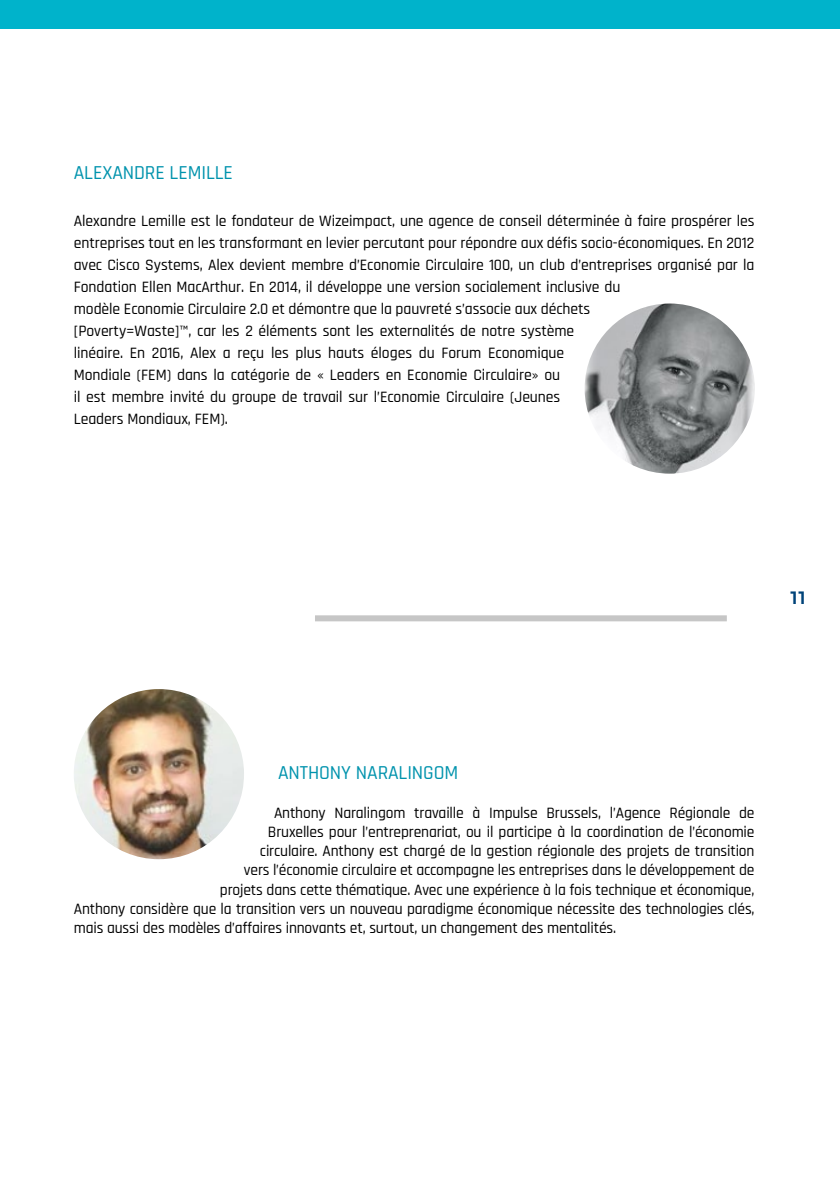
<style>
.page{position:relative;width:840px;height:1191px;background:#fff}
.page>*{position:absolute;margin:0;border:0;box-sizing:border-box;transform-origin:0 0}
.t1{font:500 20px "Rajdhani";letter-spacing:-.005em;color:#0093ad}
.t2{font:700 20px "Scout";color:#004379}
.t3{font:500 16px/22px "Rajdhani";letter-spacing:-.005em;color:#000}
</style>
<div class="page">
<div style="left:0;top:0;width:839px;height:28px;background:#00b3cb"></div>
<div style="left:315px;top:615px;width:411px;height:6px;background:#c6c6c6"></div>
<img style="left:584px;top:303px;width:170px;height:170px;border-radius:85px">
<img style="left:74px;top:689px;width:170px;height:170px;border-radius:85px">
<p class="t1" style="left:74px;top:161px;width:160px">ALEXANDRE LEMILLE</p>
<p class="t3" style="left:74px;top:210px;width:682px">Alexandre Lemille est le fondateur de Wizeimpact, une agence de conseil déterminée à faire prospérer les entreprises tout en les transformant en levier percutant pour répondre aux défis socio-économiques. En 2012 avec Cisco Systems, Alex devient membre d’Economie Circulaire 100, un club d’entreprises organisé par la Fondation Ellen MacArthur. En 2014, il développe une version socialement inclusive du<br>modèle Economie Circulaire 2.0 et démontre que la pauvreté s’associe aux déchets<br>[Poverty=Waste]™, car les 2 éléments sont les externalités de notre système<br>linéaire. En 2016, Alex a reçu les plus hauts éloges du Forum Economique<br>Mondiale (FEM) dans la catégorie de « Leaders en Economie Circulaire» ou<br>il est membre invité du groupe de travail sur l’Economie Circulaire (Jeunes<br>Leaders Mondiaux, FEM).</p>
<p class="t2" style="left:789px;top:584px;width:18px">11</p>
<p class="t1" style="left:278px;top:761px;width:182px">ANTHONY NARALINGOM</p>
<p class="t3" style="left:274px;top:802px;width:481px">Anthony Naralingom travaille à Impulse Brussels, l’Agence Régionale de</p>
<p class="t3" style="left:268px;top:821px;width:488px">Bruxelles pour l’entreprenariat, ou il participe à la coordination de l’économie</p>
<p class="t3" style="left:260px;top:840px;width:495px">circulaire. Anthony est chargé de la gestion régionale des projets de transition</p>
<p class="t3" style="left:244px;top:859px;width:511px">vers l’économie circulaire et accompagne les entreprises dans le développement de</p>
<p class="t3" style="left:220px;top:879px;width:535px">projets dans cette thématique. Avec une expérience à la fois technique et économique,</p>
<p class="t3" style="left:74px;top:898px;width:682px">Anthony considère que la transition vers un nouveau paradigme économique nécessite des technologies clés,</p>
<p class="t3" style="left:74px;top:917px;width:543px">mais aussi des modèles d’affaires innovants et, surtout, un changement des mentalités.</p>
</div>
